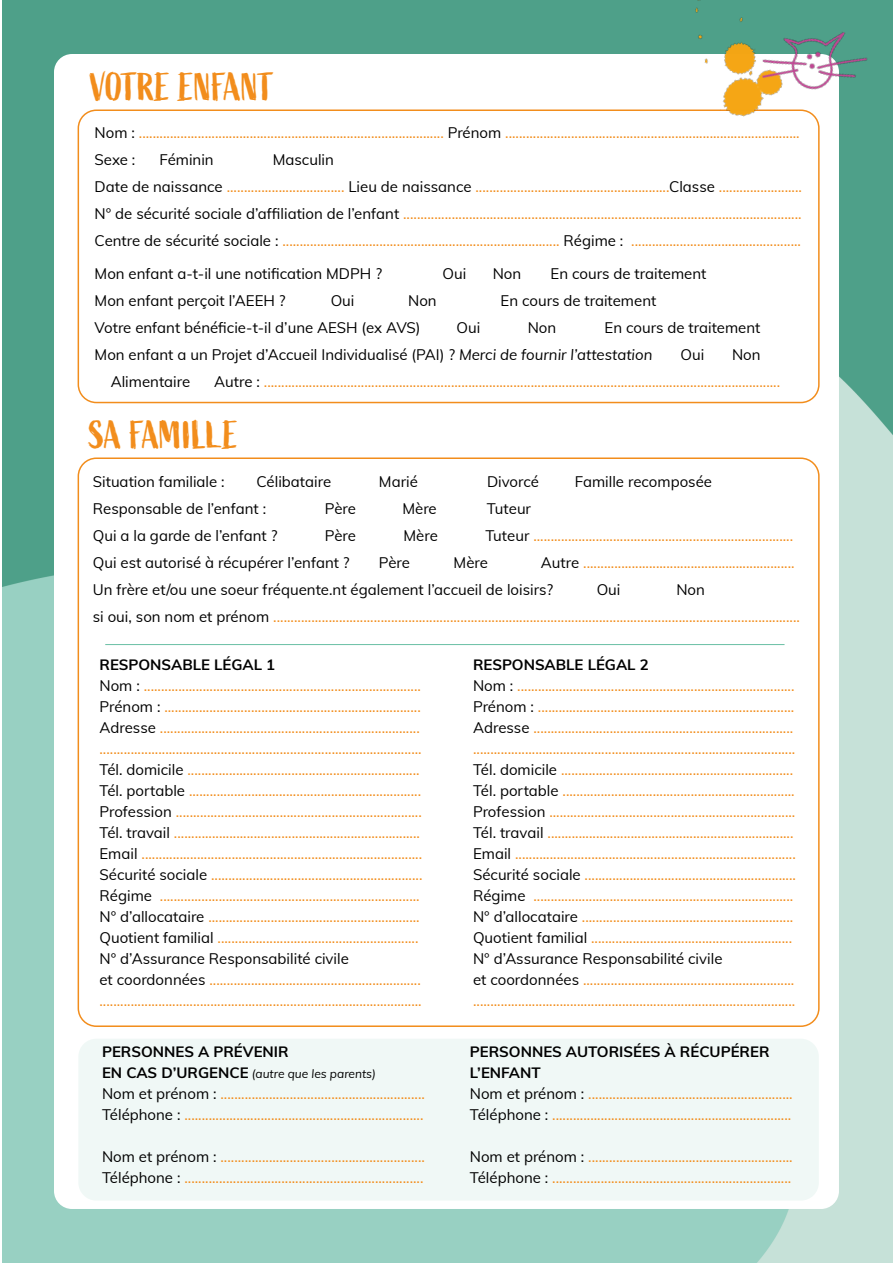
<style>
.page{position:relative;width:893px;height:1263px;background:#fff}
.page>*{position:absolute;margin:0;border:0;box-sizing:border-box;transform-origin:0 0}
.t1{font:39px "Active";letter-spacing:-.01em;color:#f28d1c}
.t2{font:15px/21px "Muli";color:#f28d1c}
.t3{font:15px/27px "Muli";color:#000}
.t4{font:700 15px "Muli";color:#000}
.t5{font:italic 12px "Muli";color:#000}
.s1{color:#000}
.s2{font-style:italic}
.s3{color:#f28d1c}
.s4{font-weight:700;color:#000}
.s5{font-weight:700;font-style:normal;font-size:15px}
</style>
<div class="page">
<img style="left:2px;top:0;width:891px;height:1263px">
<div style="left:54px;top:54px;width:785px;height:1155px;background:#fff;border-radius:18px"></div>
<div style="left:78px;top:1039px;width:741px;height:161px;background:#f0f8f6;border-radius:18px"></div>
<div style="left:78px;top:109px;width:742px;height:294px;border:2px solid #f28d1c;border-radius:18px"></div>
<hr style="left:105px;top:644px;width:679px;height:1px;background:#6abfa4">
<img style="left:638px;top:0;width:240px;height:227px">
<h1 class="t1" style="left:90px;top:65px;width:186px">VOTRE ENFANT</h1>
<p class="t2" style="left:95px;top:119px;width:707px;line-height:27px"><span class="s1">Nom :</span> ........................................................................................ <span class="s1">Prénom</span> .....................................................................................<br><span class="s1">Sexe :</span></p>
<p class="t3" style="left:159px;top:146px;width:56px">Féminin</p>
<p class="t2" style="left:95px;top:146px;width:709px;line-height:27px;text-indent:178px"><span class="s1">Masculin<br>Date de naissance</span> .................................. <span class="s1">Lieu de naissance</span> ........................................................<span class="s1">Classe</span> ........................<br><span class="s1">N° de sécurité sociale d’affiliation de l’enfant</span> ...................................................................................................................<br><span class="s1">Centre de sécurité sociale :</span> ................................................................................ <span class="s1">Régime :</span> .................................................</p>
<p class="t3" style="left:95px;top:259px;width:289px">Mon enfant a-t-il une notification MDPH ?</p>
<p class="t3" style="left:443px;top:259px;width:25px">Oui</p>
<p class="t3" style="left:493px;top:259px;width:30px">Non</p>
<p class="t3" style="left:551px;top:259px;width:157px">En cours de traitement</p>
<p class="t3" style="left:95px;top:286px;width:193px">Mon enfant perçoit l’AEEH ?</p>
<p class="t3" style="left:331px;top:286px;width:25px">Oui</p>
<p class="t3" style="left:408px;top:286px;width:30px">Non</p>
<p class="t3" style="left:500px;top:286px;width:157px">En cours de traitement</p>
<p class="t3" style="left:95px;top:313px;width:328px">Votre enfant bénéficie-t-il d’une AESH (ex AVS)</p>
<p class="t3" style="left:456px;top:313px;width:25px">Oui</p>
<p class="t3" style="left:528px;top:313px;width:30px">Non</p>
<p class="t3" style="left:95px;top:313px;width:667px;text-indent:510px">En cours de traitement<br>Mon enfant a un Projet d’Accueil Individualisé (PAI) ? <span class="s2">Merci de fournir l’attestation</span></p>
<p class="t3" style="left:680px;top:340px;width:25px">Oui</p>
<p class="t3" style="left:732px;top:340px;width:30px">Non</p>
<p class="t3" style="left:111px;top:367px;width:81px">Alimentaire</p>
<p class="t2" style="left:214px;top:370px;width:567px"><span class="s1">Autre :</span> .....................................................................................................................................................</p>
<h1 class="t1" style="left:89px;top:413px;width:151px">SA FAMILLE</h1>
<p class="t3" style="left:93px;top:468px;width:133px">Situation familiale :</p>
<p class="t3" style="left:257px;top:468px;width:76px">Célibataire</p>
<p class="t3" style="left:379px;top:468px;width:40px">Marié</p>
<p class="t3" style="left:487px;top:468px;width:54px">Divorcé</p>
<p class="t3" style="left:575px;top:468px;width:139px">Famille recomposée</p>
<p class="t3" style="left:93px;top:495px;width:175px">Responsable de l’enfant :</p>
<p class="t3" style="left:325px;top:495px;width:33px">Père</p>
<p class="t3" style="left:402px;top:495px;width:36px">Mère</p>
<p class="t3" style="left:487px;top:495px;width:46px">Tuteur</p>
<p class="t3" style="left:93px;top:522px;width:186px">Qui a la garde de l’enfant ?</p>
<p class="t3" style="left:325px;top:522px;width:33px">Père</p>
<p class="t3" style="left:404px;top:522px;width:36px">Mère</p>
<p class="t2" style="left:485px;top:525px;width:309px"><span class="s1">Tuteur</span> ...........................................................................</p>
<p class="t3" style="left:93px;top:549px;width:258px">Qui est autorisé à récupérer l’enfant ?</p>
<p class="t3" style="left:379px;top:549px;width:33px">Père</p>
<p class="t3" style="left:454px;top:549px;width:36px">Mère</p>
<p class="t3" style="left:93px;top:549px;width:703px;text-indent:448px">Autre <span class="s3">.............................................................<br></span>Un frère et/ou une soeur fréquente.nt également l’accueil de loisirs?</p>
<p class="t3" style="left:597px;top:576px;width:25px">Oui</p>
<p class="t2" style="left:93px;top:576px;width:709px;line-height:27px;text-indent:584px"><span class="s1">Non<br>si oui, son nom et prénom</span> ........................................................................................................................................................</p>
<p class="t2" style="left:99px;top:653px;width:324px"><span class="s4">RESPONSABLE LÉGAL 1<br></span><span class="s1">Nom :</span> ................................................................................<br><span class="s1">Prénom :</span> ..........................................................................<br><span class="s1">Adresse</span> ........................................................................... .............................................................................................<br><span class="s1">Tél. domicile</span> ...................................................................<br><span class="s1">Tél. portable</span> ...................................................................<br><span class="s1">Profession</span> .......................................................................<br><span class="s1">Tél. travail</span> .......................................................................<br><span class="s1">Email</span> .................................................................................<br><span class="s1">Sécurité sociale</span> .............................................................<br><span class="s1">Régime</span> ...........................................................................<br><span class="s1">N° d’allocataire</span> .............................................................<br><span class="s1">Quotient familial</span> ..........................................................<br><span class="s1">N° d’Assurance Responsabilité civile<br>et coordonnées</span> ............................................................. .............................................................................................</p>
<p class="t2" style="left:473px;top:653px;width:324px"><span class="s4">RESPONSABLE LÉGAL 2<br></span><span class="s1">Nom :</span> ................................................................................<br><span class="s1">Prénom :</span> ..........................................................................<br><span class="s1">Adresse</span> ........................................................................... .............................................................................................<br><span class="s1">Tél. domicile</span> ...................................................................<br><span class="s1">Tél. portable</span> ...................................................................<br><span class="s1">Profession</span> .......................................................................<br><span class="s1">Tél. travail</span> .......................................................................<br><span class="s1">Email</span> .................................................................................<br><span class="s1">Sécurité sociale</span> .............................................................<br><span class="s1">Régime</span> ...........................................................................<br><span class="s1">N° d’allocataire</span> .............................................................<br><span class="s1">Quotient familial</span> ..........................................................<br><span class="s1">N° d’Assurance Responsabilité civile<br>et coordonnées</span> ............................................................. .............................................................................................</p>
<p class="t4" style="left:102px;top:1040px;width:188px">PERSONNES A PRÉVENIR</p>
<p class="t5" style="left:102px;top:1065px;width:276px"><span class="s5">EN CAS D’URGENCE</span> (autre que les parents)</p>
<p class="t2" style="left:102px;top:1082px;width:324px"><span class="s1">Nom et prénom :</span> ...........................................................<br><span class="s1">Téléphone :</span> .....................................................................</p>
<p class="t2" style="left:102px;top:1145px;width:324px"><span class="s1">Nom et prénom :</span> ...........................................................<br><span class="s1">Téléphone :</span> .....................................................................</p>
<p class="t2" style="left:470px;top:1040px;width:324px"><span class="s4">PERSONNES AUTORISÉES À RÉCUPÉRER L’ENFANT<br></span><span class="s1">Nom et prénom :</span> ...........................................................<br><span class="s1">Téléphone :</span> .....................................................................</p>
<p class="t2" style="left:470px;top:1145px;width:324px"><span class="s1">Nom et prénom :</span> ...........................................................<br><span class="s1">Téléphone :</span> .....................................................................</p>
</div>
